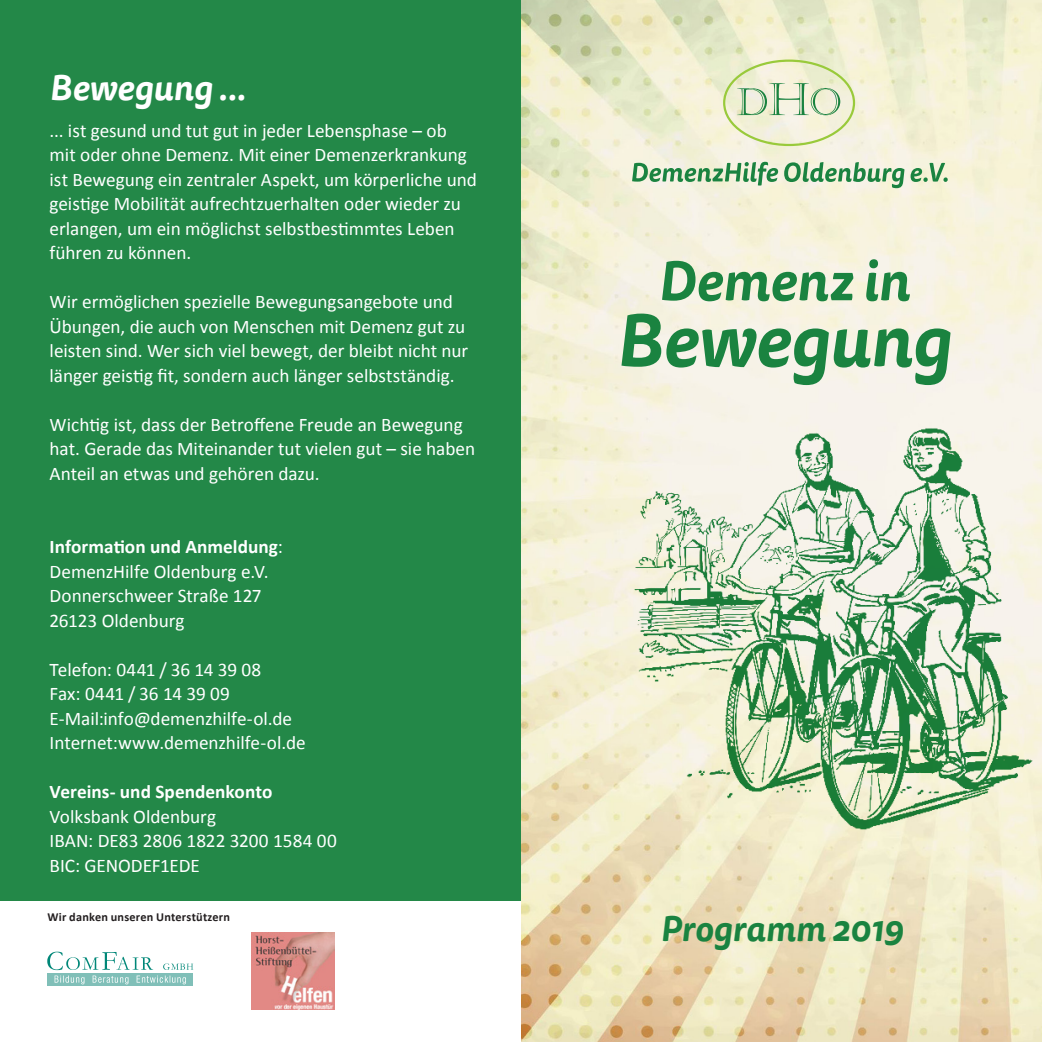
<style>
.page{position:relative;width:1042px;height:1042px;background:#fff}
.page>*{position:absolute;margin:0;border:0;box-sizing:border-box;transform-origin:0 0}
.t1{font:italic 700 35px "Tisa Sans OT";color:#1a8340}
.t2{font:italic 700 35px "Tisa Sans OT";color:#fff}
.t3{font:19.25px/24.5px "Calibri";letter-spacing:-.005em;color:#fff}
.t4{font:700 19.25px "Calibri";color:#fff}
.t5{font:700 12.25px "Calibri";letter-spacing:.015em;color:#231f20}
.s1{font-weight:400}
</style>
<div class="page">
<div style="left:0;top:0;width:521px;height:900px;background:#238848"></div>
<div style="left:47px;top:973px;width:146px;height:12px;background:#80bfb8"></div>
<svg style="left:47px;top:951px;width:146px;height:33px"></svg>
<img style="left:521px;top:0;width:521px;height:1042px">
<img style="left:634px;top:427px;width:399px;height:404px">
<svg style="left:621px;top:314px;width:329px;height:71px;background:#a7caaa"></svg>
<svg style="left:662px;top:259px;width:248px;height:42px;background:#a0c6a1"></svg>
<svg style="left:737px;top:83px;width:114px;height:32px;background:#ceddbf"></svg>
<svg style="left:632px;top:162px;width:326px;height:26px;background:#b3d0ae"></svg>
<div style="left:723px;top:60px;width:132px;height:86px;border:2px solid #99ca3b;border-radius:50%"></div>
<img style="left:252px;top:933px;width:82px;height:76px">
<p class="t2" style="left:50px;top:65px;width:198px">Bewegung ...</p>
<p class="t3" style="left:50px;top:118px;width:429px">... ist gesund und tut gut in jeder Lebensphase – ob mit oder ohne Demenz. Mit einer Demenzerkrankung ist Bewegung ein zentraler Aspekt, um körperliche und geistige Mobilität aufrechtzuerhalten oder wieder zu erlangen, um ein möglichst selbstbestimmtes Leben führen zu können.</p>
<p class="t3" style="left:50px;top:289px;width:420px">Wir ermöglichen spezielle Bewegungsangebote und Übungen, die auch von Menschen mit Demenz gut zu leisten sind. Wer sich viel bewegt, der bleibt nicht nur länger geistig fit, sondern auch länger selbstständig.</p>
<p class="t3" style="left:50px;top:412px;width:427px">Wichtig ist, dass der Betroffene Freude an Bewegung hat. Gerade das Miteinander tut vielen gut – sie haben<br>Anteil an etwas und gehören dazu.</p>
<p class="t4" style="left:50px;top:534px;width:235px">Information und Anmeldung<span class="s1">:</span></p>
<p class="t3" style="left:50px;top:559px;width:220px">DemenzHilfe Oldenburg e.V.</p>
<p class="t3" style="left:50px;top:583px;width:214px">Donnerschweer Straße 127</p>
<p class="t3" style="left:50px;top:608px;width:137px">26123 Oldenburg</p>
<p class="t3" style="left:50px;top:657px;width:213px">Telefon: 0441 / 36 14 39 08</p>
<p class="t3" style="left:50px;top:681px;width:182px">Fax: 0441 / 36 14 39 09</p>
<p class="t3" style="left:50px;top:706px;width:244px">E-Mail:info@demenzhilfe-ol.de</p>
<p class="t3" style="left:50px;top:730px;width:258px">Internet:www.demenzhilfe-ol.de</p>
<p class="t4" style="left:50px;top:779px;width:224px">Vereins- und Spendenkonto</p>
<p class="t3" style="left:50px;top:804px;width:168px">Volksbank Oldenburg</p>
<p class="t3" style="left:50px;top:828px;width:289px">IBAN: DE83 2806 1822 3200 1584 00</p>
<p class="t3" style="left:50px;top:853px;width:152px">BIC: GENODEF1EDE</p>
<p class="t5" style="left:48px;top:909px;width:184px">Wir danken unseren Unterstützern</p>
<p class="t1" style="left:660px;top:906px;width:245px">Programm 2019</p>
</div>
